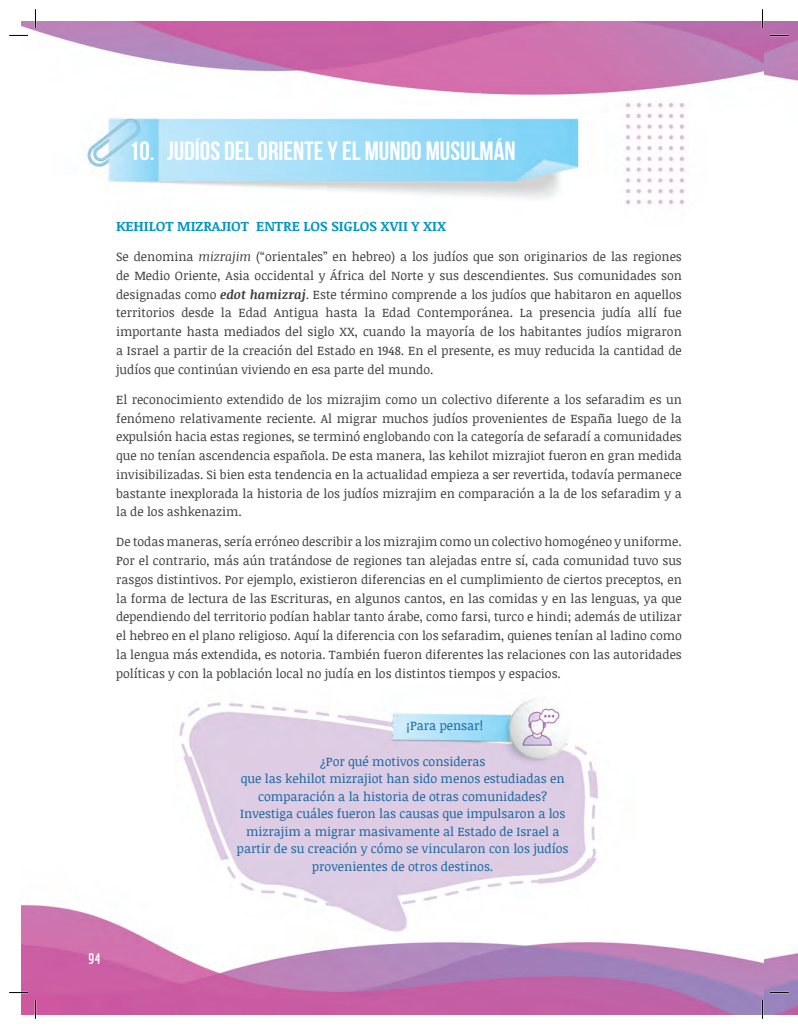
<style>
.page{position:relative;width:798px;height:1028px;background:#fff}
.page>*{position:absolute;margin:0;border:0;box-sizing:border-box;transform-origin:0 0}
.t1{font:700 26.25px "Bebas Neue";color:#fff}
.t2{font:700 15px "Economica";color:#fff}
.t3{font:700 13.75px "Noticia Text";color:#0097bf}
.t4{font:12.5px/18.8px "Noticia Text";color:#3e3e3f;text-align:justify}
.t5{font:12.5px/17.5px "Noticia Text";color:#1466a0;text-align:center}
.s1{font-style:italic}
.s2{font-weight:700;font-style:italic}
</style>
<div class="page">
<img style="left:21px;top:21px;width:776px;height:993px">
<svg style="left:9px;top:35px;width:19px;height:1px"></svg>
<svg style="left:769px;top:35px;width:19px;height:1px"></svg>
<svg style="left:9px;top:991px;width:19px;height:2px"></svg>
<svg style="left:769px;top:991px;width:19px;height:2px"></svg>
<svg style="left:35px;top:9px;width:1px;height:19px"></svg>
<svg style="left:35px;top:1000px;width:1px;height:18px"></svg>
<svg style="left:761px;top:9px;width:2px;height:19px"></svg>
<svg style="left:761px;top:1000px;width:2px;height:18px"></svg>
<h1 class="t1" style="left:129px;top:136px;width:388px">10. JUDÍOS DEL ORIENTE Y EL MUNDO MUSULMÁN</h1>
<p class="t3" style="left:116px;top:216px;width:331px">KEHILOT MIZRAJIOT ENTRE LOS SIGLOS XVII Y XIX</p>
<p class="t4" style="left:116px;top:247px;width:567px">Se denomina <span class="s1">mizrajim</span> (“orientales” en hebreo) a los judíos que son originarios de las regiones de Medio Oriente, Asia occidental y África del Norte y sus descendientes. Sus comunidades son designadas como <span class="s2">edot hamizraj</span>. Este término comprende a los judíos que habitaron en aquellos territorios desde la Edad Antigua hasta la Edad Contemporánea. La presencia judía allí fue importante hasta mediados del siglo XX, cuando la mayoría de los habitantes judíos migraron a Israel a partir de la creación del Estado en 1948. En el presente, es muy reducida la cantidad de judíos que continúan viviendo en esa parte del mundo.</p>
<p class="t4" style="left:116px;top:389px;width:567px">El reconocimiento extendido de los mizrajim como un colectivo diferente a los sefaradim es un fenómeno relativamente reciente. Al migrar muchos judíos provenientes de España luego de la expulsión hacia estas regiones, se terminó englobando con la categoría de sefaradí a comunidades que no tenían ascendencia española. De esta manera, las kehilot mizrajiot fueron en gran medida invisibilizadas. Si bien esta tendencia en la actualidad empieza a ser revertida, todavía permanece bastante inexplorada la historia de los judíos mizrajim en comparación a la de los sefaradim y a la de los ashkenazim.</p>
<p class="t4" style="left:116px;top:532px;width:567px">De todas maneras, sería erróneo describir a los mizrajim como un colectivo homogéneo y uniforme.<br>Por el contrario, más aún tratándose de regiones tan alejadas entre sí, cada comunidad tuvo sus rasgos distintivos. Por ejemplo, existieron diferencias en el cumplimiento de ciertos preceptos, en la forma de lectura de las Escrituras, en algunos cantos, en las comidas y en las lenguas, ya que dependiendo del territorio podían hablar tanto árabe, como farsi, turco e hindi; además de utilizar el hebreo en el plano religioso. Aquí la diferencia con los sefaradim, quienes tenían al ladino como la lengua más extendida, es notoria. También fueron diferentes las relaciones con las autoridades políticas y con la población local no judía en los distintos tiempos y espacios.</p>
<p class="t5" style="left:406px;top:716px;width:78px">¡Para pensar!</p>
<p class="t5" style="left:237px;top:752px;width:333px">¿Por qué motivos consideras<br>que las kehilot mizrajiot han sido menos estudiadas en comparación a la historia de otras comunidades?<br>Investiga cuáles fueron las causas que impulsaron a los mizrajim a migrar masivamente al Estado de Israel a partir de su creación y cómo se vincularon con los judíos provenientes de otros destinos.</p>
<p class="t2" style="left:88px;top:950px;width:14px">94</p>
</div>
